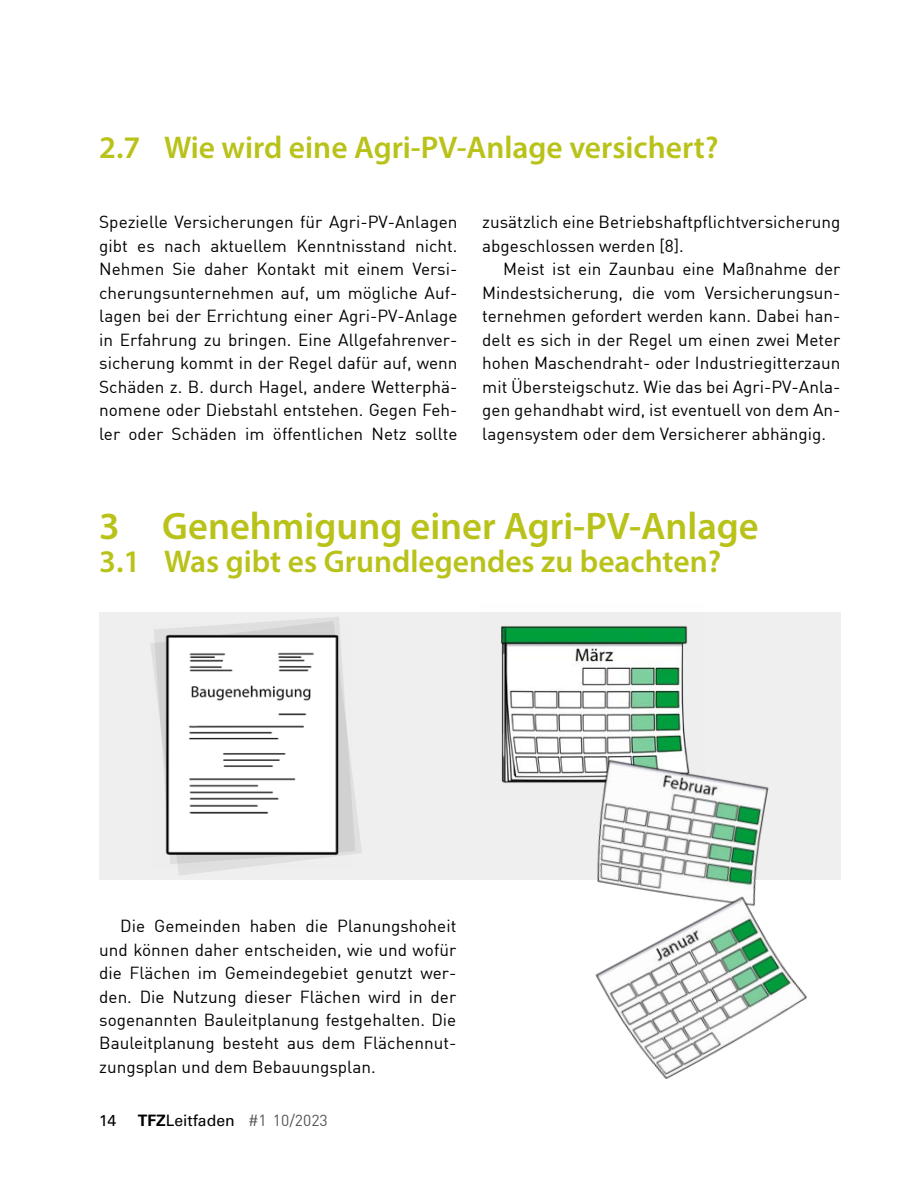
<style>
.page{position:relative;width:918px;height:1191px;background:#fff}
.page>*{position:absolute;margin:0;border:0;box-sizing:border-box;transform-origin:0 0}
.t1{font:600 38.5px "Myriad Pro";color:#b8c218}
.t2{font:600 31.5px "Myriad Pro";color:#b8c218}
.t3{font:17.15px/23.4px "DIN Regular";color:#000;text-align:justify}
.t4{font:15.75px "Univers LT Std";color:#000}
.s1{font-weight:700}
.s2{font-family:"DIN Regular";color:#575756}
</style>
<div class="page">
<div style="left:99px;top:612px;width:741px;height:267px;background:#efefef"></div>
<svg style="left:178px;top:801px;width:184px;height:74px"></svg>
<svg style="left:243px;top:617px;width:112px;height:247px"></svg>
<img style="left:151px;top:624px;width:200px;height:244px">
<img style="left:501px;top:625px;width:187px;height:159px">
<img style="left:561px;top:721px;width:208px;height:142px">
<img style="left:561px;top:863px;width:268px;height:217px">
<h2 class="t2" style="left:99px;top:128px;width:621px">2.7 Wie wird eine Agri-PV-Anlage versichert?</h2>
<p class="t3" style="left:99px;top:210px;width:360px">Spezielle Versicherungen für Agri-PV-Anlagen gibt es nach aktuellem Kenntnisstand nicht.<br>Nehmen Sie daher Kontakt mit einem Versi&shy;cherungsunternehmen auf, um mögliche Auf&shy;lagen bei der Errichtung einer Agri-PV-Anlage in Erfahrung zu bringen. Eine Allgefahrenver&shy;sicherung kommt in der Regel dafür auf, wenn Schäden z. B. durch Hagel, andere Wetterphä&shy;nomene oder Diebstahl entstehen. Gegen Feh&shy;ler oder Schäden im öffentlichen Netz sollte</p>
<p class="t3" style="left:482px;top:210px;width:360px">zusätzlich eine Betriebshaftpflichtversicherung abgeschlossen werden [8].</p>
<p class="t3" style="left:482px;top:257px;width:360px;text-indent:21px">Meist ist ein Zaunbau eine Maßnahme der Mindestsicherung, die vom Versicherungsun&shy;ternehmen gefordert werden kann. Dabei han&shy;delt es sich in der Regel um einen zwei Meter hohen Maschendraht- oder Industriegitterzaun mit Übersteigschutz. Wie das bei Agri-PV-Anla&shy;gen gehandhabt wird, ist eventuell von dem An&shy;lagensystem oder dem Versicherer abhängig.</p>
<h1 class="t1" style="left:99px;top:501px;width:661px">3 Genehmigung einer Agri-PV-Anlage</h1>
<h2 class="t2" style="left:99px;top:541px;width:623px">3.1 Was gibt es Grundlegendes zu beachten?</h2>
<p class="t3" style="left:99px;top:914px;width:359px;text-indent:21px">Die Gemeinden haben die Planungshoheit und können daher entscheiden, wie und wofür die Flächen im Gemeindegebiet genutzt wer&shy;den. Die Nutzung dieser Flächen wird in der sogenannten Bauleitplanung festgehalten. Die Bauleitplanung besteht aus dem Flächennut&shy;zungsplan und dem Bebauungsplan.</p>
<p class="t4" style="left:99px;top:1111px;width:18px">14</p>
<p class="t4" style="left:138px;top:1111px;width:192px"><span class="s1">TFZ</span>Leitfaden <span class="s2">#1 10/2023</span></p>
</div>
